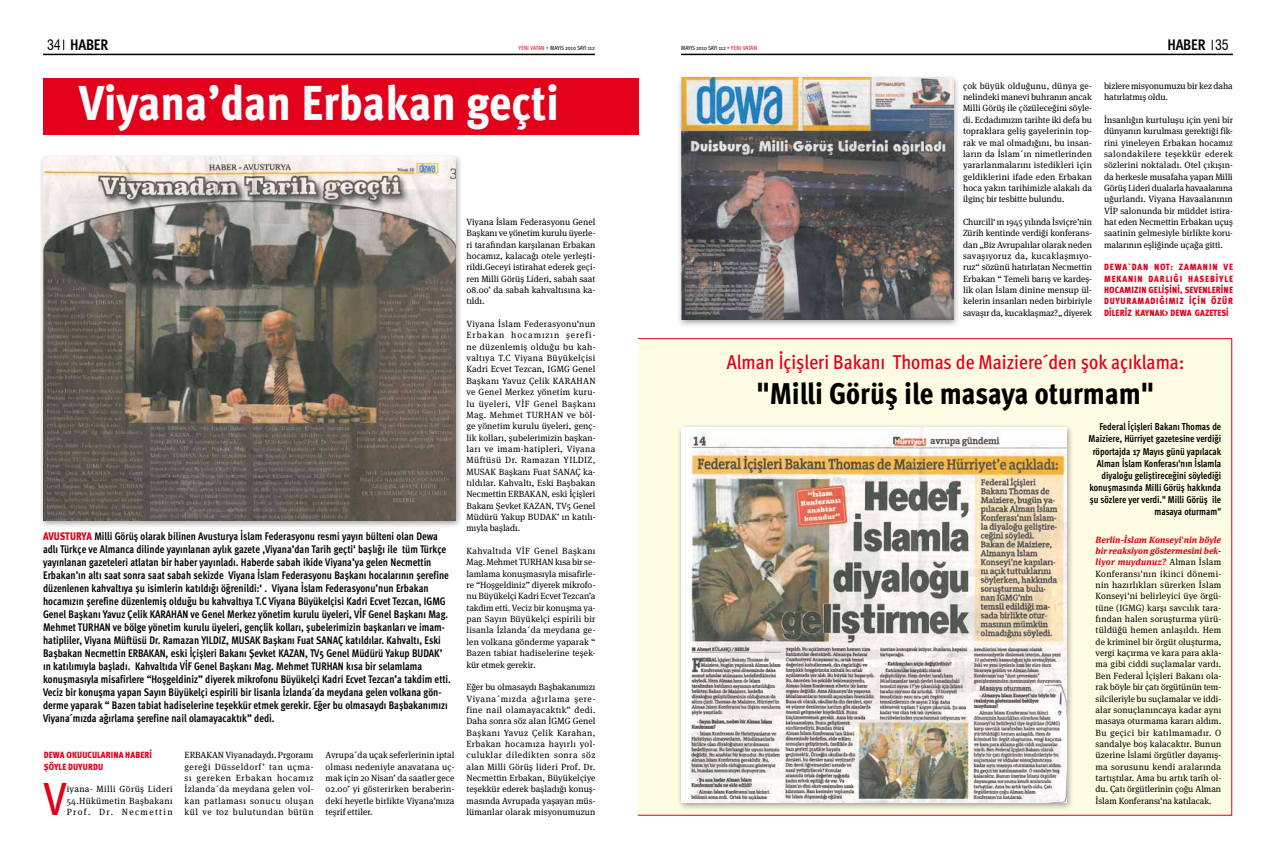
<style>
.page{position:relative;width:1276px;height:851px;background:#fff}
.page>*{position:absolute;margin:0;border:0;box-sizing:border-box;transform-origin:0 0}
.t1{font:800 49px "Meta Cond Pro";letter-spacing:-.005em;color:#fff}
.t2{font:500 46.5px "Meta Cond Pro";color:#e2001a}
.t3{font:800 30px "Meta Cond Pro";color:#000}
.t4{font:500 20px "Meta Cond Pro";color:#e2001a}
.t5{font:700 15.3px "Meta Cond Pro";letter-spacing:-.015em;color:#000}
.t6{font:700 11px/13px "Meta Cond Pro";color:#000;scale:.95 1}
.t7{font:700 10px/12px "Meta Cond Pro";color:#000;text-align:right;scale:.95 1}
.t8{font:9px/11.3px "Meta Serif Pro";letter-spacing:.005em;color:#000;text-align:justify}
.t9{font:900 9px/11.3px "Meta Cond Pro";letter-spacing:.015em;color:#e2001a}
.t10{font:900 9px "Meta Cond Pro";letter-spacing:.1em;color:#e2001a}
.t11{font:6px "Meta Cond Pro";letter-spacing:-.01em;color:#000}
.s1{font-family:"Swiss 721 BT";font-weight:400;font-stretch:condensed;font-size:14px}
.s2{color:#e2001a}
.s3{font-weight:900;color:#e2001a}
.s4{font-weight:700;font-style:italic;color:#e2001a}
</style>
<div class="page">
<hr style="left:43px;top:54px;width:552px;height:1px;background:#000">
<hr style="left:681px;top:54px;width:552px;height:1px;background:#000">
<div style="left:43px;top:78px;width:595px;height:56px;background:#e2001a"></div>
<div style="left:38px;top:153px;width:425px;height:375px;background:#000;opacity:.37"></div>
<img style="left:43px;top:157px;width:413px;height:363px">
<div style="left:676px;top:74px;width:284px;height:253px;background:#000;opacity:.37"></div>
<img style="left:681px;top:78px;width:272px;height:241px">
<div style="left:627px;top:338px;width:605px;height:477px;background:#fffce4;border:1px solid #e2001a"></div>
<div style="left:676px;top:423px;width:397px;height:387px;background:#000;opacity:.37"></div>
<img style="left:681px;top:427px;width:385px;height:375px">
<div style="left:614px;top:327px;width:24px;height:523px;background:#fff"></div>
<h3 class="t5" style="left:47px;top:35px;width:63px"><span class="s1">34</span> HABER</h3>
<p class="t11" style="left:518px;top:44px;width:78px"><span class="s2">YENI VATAN •</span> MAYIS 2010 SAYI 112</p>
<p class="t11" style="left:681px;top:44px;width:77px">MAYI S 2010 SAYI 112 <span class="s2">• YENI VATAN</span></p>
<h3 class="t5" style="left:1167px;top:35px;width:63px">HABER <span class="s1">35</span></h3>
<h1 class="t1" style="left:79px;top:72px;width:481px">Viyana’dan Erbakan geçti</h1>
<p class="t8" style="left:963px;top:79px;width:131px">çok büyük olduğunu, dünya ge&shy;nelindeki manevi buhranın ancak Milli Görüş ile çözüleceğini söyle&shy;di. Ecdadımızın tarihte iki defa bu topraklara geliş gayelerinin top&shy;rak ve mal olmadığını, bu insan&shy;ların da İslam´ın nimetlerinden yararlanmalarını istedikleri için geldiklerini ifade eden Erbakan hoca yakın tarihimizle alakalı da ilginç bir tesbitte bulundu.</p>
<p class="t8" style="left:963px;top:216px;width:130px">Churcill‘ ın 1945 yılında İsviçre’nin Zürih kentinde verdiği konferans&shy;dan „Biz Avrupalılar olarak neden savaşıyoruz da, kucaklaşmıyo&shy;ruz“ sözünü hatırlatan Necmettin Erbakan “ Temeli barış ve kardeş&shy;lik olan İslam dinine mensup ül&shy;kelerin insanları neden birbiriyle savaşır da, kucaklaşmaz?„ diyerek</p>
<p class="t8" style="left:1104px;top:80px;width:130px">bizlere misyonumuzu bir kez daha hatırlatmış oldu.</p>
<p class="t8" style="left:1104px;top:114px;width:130px">İnsanlığın kurtuluşu için yeni bir dünyanın kurulması gerektiği fik&shy;rini yineleyen Erbakan hocamız salondakilere teşekkür ederek sözlerini noktaladı. Otel çıkışın&shy;da herkesle musafaha yapan Milli Görüş Lideri dualarla havaalanına uğurlandı. Viyana Havaalanının VİP salonunda bir müddet istira&shy;hat eden Necmettin Erbakan uçuş saatinin gelmesiyle birlikte koru&shy;malarının eşliğinde uçağa gitti.</p>
<p class="t10" style="left:1104px;top:261px;width:105px">DEWA`DAN NOT: ZAMANIN</p>
<p class="t9" style="left:1223px;top:262px;width:11px">VE</p>
<p class="t9" style="left:1104px;top:273px;width:30px">MEKANIN</p>
<p class="t9" style="left:1148px;top:273px;width:17px">DARLIĞI</p>
<p class="t9" style="left:1188px;top:273px;width:28px">HASEBİYL</p>
<p class="t9" style="left:1229px;top:273px;width:5px">E</p>
<p class="t9" style="left:1104px;top:284px;width:26px">HOCAMIZIN</p>
<p class="t9" style="left:1148px;top:284px;width:15px">GELİŞİNİ</p>
<p class="t9" style="left:1180px;top:284px;width:54px">, SEVENLERİN E</p>
<p class="t9" style="left:1104px;top:296px;width:7px">DUYUR</p>
<p class="t9" style="left:1132px;top:296px;width:25px">AMADIĞIMIZ</p>
<p class="t9" style="left:1189px;top:296px;width:6px">İÇİN</p>
<p class="t9" style="left:1211px;top:296px;width:7px">ÖZÜR</p>
<p class="t9" style="left:1104px;top:307px;width:21px">DİLERİZ</p>
<p class="t9" style="left:1135px;top:307px;width:95px">KAYN AK&gt; DEWA GAZETESI</p>
<p class="t8" style="left:466px;top:216px;width:130px">Viyana İslam Federasyonu Genel Başkanı ve yönetim kurulu üyerle&shy;ri tarafından karşılanan Erbakan hocamız, kalacağı otele yerleşti&shy;rildi.Geceyi istirahat ederek geçi&shy;ren Milli Görüş Lideri, sabah saat 08.00’ da sabah kahvaltısına ka&shy;tıldı.</p>
<p class="t8" style="left:466px;top:318px;width:130px">Viyana İslam Federasyonu’nun Erbakan hocamızın şerefi&shy;ne düzenlemiş olduğu bu kah&shy;valtıya T.C Viyana Büyükelçisi Kadri Ecvet Tezcan, IGMG Genel Başkanı Yavuz Çelik KARAHAN ve Genel Merkez yönetim kuru&shy;lu üyeleri, VİF Genel Başkanı Mag. Mehmet TURHAN ve böl&shy;ge yönetim kurulu üyeleri, genç&shy;lik kolları, şubelerimizin başkan&shy;ları ve imam-hatipleri, Viyana Müftüsü Dr. Ramazan YILDIZ, MUSAK Başkanı Fuat SANAÇ ka&shy;tıldılar. Kahvaltı, Eski Başbakan Necmettin ERBAKAN, eski İçişleri Bakanı Şevket KAZAN, TV5 Genel Müdürü Yakup BUDAK’ ın katılı&shy;mıyla başladı.</p>
<p class="t8" style="left:466px;top:544px;width:130px">Kahvaltıda VİF Genel Başkanı Mag. Mehmet TURHAN kısa bir se&shy;lamlama konuşmasıyla misafirle&shy;re “Hoşgeldiniz” diyerek mikrofo&shy;nu Büyükelçi Kadri Ecvet Tezcan’a takdim etti. Veciz bir konuşma ya&shy;pan Sayın Büyükelçi espirili bir lisanla İzlanda´da meydana ge&shy;len volkana gönderme yaparak “ Bazen tabiat hadiselerine teşek&shy;kür etmek gerekir.</p>
<p class="t8" style="left:466px;top:681px;width:130px">Eğer bu olmasaydı Başbakanımızı Viyana´mızda ağırlama şere&shy;fine nail olamayacaktık” dedi.<br>Daha sonra söz alan İGMG Genel Başkanı Yavuz Çelik Karahan, Erbakan hocamıza hayırlı yol&shy;culuklar diledikten sonra söz alan Milli Görüş lideri Prof. Dr.<br>Necmettin Erbakan, Büyükelçiye teşekkür ederek başladığı konuş&shy;masında Avrupada yaşayan müs&shy;lümanlar olarak misyonumuzun</p>
<h3 class="t4" style="left:727px;top:349px;width:459px">Alman İçişleri Bakanı Thomas de Maiziere´den şok açıklama:</h3>
<h3 class="t3" style="left:757px;top:374px;width:398px">"Milli Görüş ile masaya oturmam"</h3>
<p class="t7" style="left:1088px;top:421px;width:141px">Federal İçişleri Bakanı Thomas de Maiziere, Hürriyet gazetesine verdiği röportajda 17 Mayıs günü yapılacak Alman İslam Konferası'nın İslamla diyaloğu geliştireceğini söylediği konuşmasında Milli Görüş hakkında şu sözlere yer verdi." Milli Görüş ile masaya oturmam"</p>
<p class="t6" style="left:43px;top:530px;width:431px"><span class="s3">AVUSTURYA</span> Milli Görüş olarak bilinen Avusturya İslam Federasyonu resmi yayın bülteni olan Dewa adlı Türkçe ve Almanca dilinde yayınlanan aylık gazete ‚Viyana’dan Tarih geçti‘ başlığı ile tüm Türkçe yayınlanan gazeteleri atlatan bir haber yayınladı. Haberde sabah ikide Viyana’ya gelen Necmettin Erbakan’ın altı saat sonra saat sabah sekizde Viyana İslam Federasyonu Başkanı hocalarının şerefine düzenlenen kahvaltıya şu isimlerin katıldığı öğrenildi:‘ . Viyana İslam Federasyonu’nun Erbakan hocamızın şerefine düzenlemiş olduğu bu kahvaltıya T.C Viyana Büyükelçisi Kadri Ecvet Tezcan, IGMG Genel Başkanı Yavuz Çelik KARAHAN ve Genel Merkez yönetim kurulu üyeleri, VİF Genel Başkanı Mag.<br>Mehmet TURHAN ve bölge yönetim kurulu üyeleri, gençlik kolları, şubelerimizin başkanları ve imam&shy;hatipliler, Viyana Müftüsü Dr. Ramazan YILDIZ, MUSAK Başkanı Fuat SANAÇ katıldılar. Kahvaltı, Eski Başbakan Necmettin ERBAKAN, eski İçişleri Bakanı Şevket KAZAN, TV5 Genel Müdürü Yakup BUDAK’ ın katılımıyla başladı. Kahvaltıda VİF Genel Başkanı Mag. Mehmet TURHAN kısa bir selamlama konuşmasıyla misafirlere “Hoşgeldiniz” diyerek mikrofonu Büyükelçi Kadri Ecvet Tezcan’a takdim etti.<br>Veciz bir konuşma yapan Sayın Büyükelçi espirili bir lisanla İzlanda´da meydana gelen volkana gön&shy;derme yaparak “ Bazen tabiat hadiselerine teşekkür etmek gerekir. Eğer bu olmasaydı Başbakanımızı Viyana´mızda ağırlama şerefine nail olamayacaktık” dedi.</p>
<p class="t8" style="left:1095px;top:533px;width:127px"><span class="s4">Berlin-İslam Konseyi'nin böyle bir reaksiyon göstermesini bek&shy;liyor muydunuz?</span> Alman İslam Konferansı'nın ikinci dönemi&shy;nin hazırlıkları sürerken İslam Konseyi'ni belirleyici üye örgü&shy;tüne (IGMG) karşı savcılık tara&shy;fından halen soruşturma yürü&shy;tüldüğü hemen anlaşıldı. Hem de kriminel bir örgüt oluşturma, vergi kaçırma ve kara para akla&shy;ma gibi ciddi suçlamalar vardı.<br>Ben Federal İçişleri Bakanı ola&shy;rak böyle bir çatı örgütünün tem&shy;silcileriyle bu suçlamalar ve iddi&shy;alar sonuçlanıncaya kadar aynı masaya oturmama kararı aldım.<br>Bu geçici bir katılmamadır. O sandalye boş kalacaktır. Bunun üzerine İslami örgütler dayanış&shy;ma sorusunu kendi aralarında tartıştılar. Ama bu artık tarih ol&shy;du. Çatı örgütlerinin çoğu Alman İslam Konferansı'na katılacak.</p>
<p class="t9" style="left:44px;top:749px;width:110px;text-indent:23px">OKUUCULARINA HABERI<br>ŞÖYLE DUYURDU</p>
<h2 class="t2" style="left:44px;top:768px;width:24px">V</h2>
<p class="t8" style="left:67px;top:782px;width:107px">iyana- Milli Görüş Lideri 54.Hükümetin Başbakanı Prof. Dr. Necmettin</p>
<p class="t8" style="left:185px;top:748px;width:130px">ERBAKAN Viyanadaydı. Prgoramı gereği Düsseldorf’ tan uçma&shy;sı gereken Erbakan hocamız İzlanda´da meydana gelen vol&shy;kan patlaması sonucu oluşan kül ve toz bulutundan bütün</p>
<p class="t8" style="left:325px;top:748px;width:130px">Avrupa´da uçak seferlerinin iptal olması nedeniyle anavatana uç&shy;mak için 20 Nisan’ da saatler gece 02.00’ yi gösterirken beraberin&shy;deki heyetle birlikte Viyana’mıza teşrif ettiler.</p>
<p class="t9" style="left:44px;top:749px;width:7px">DEWA</p>
</div>
